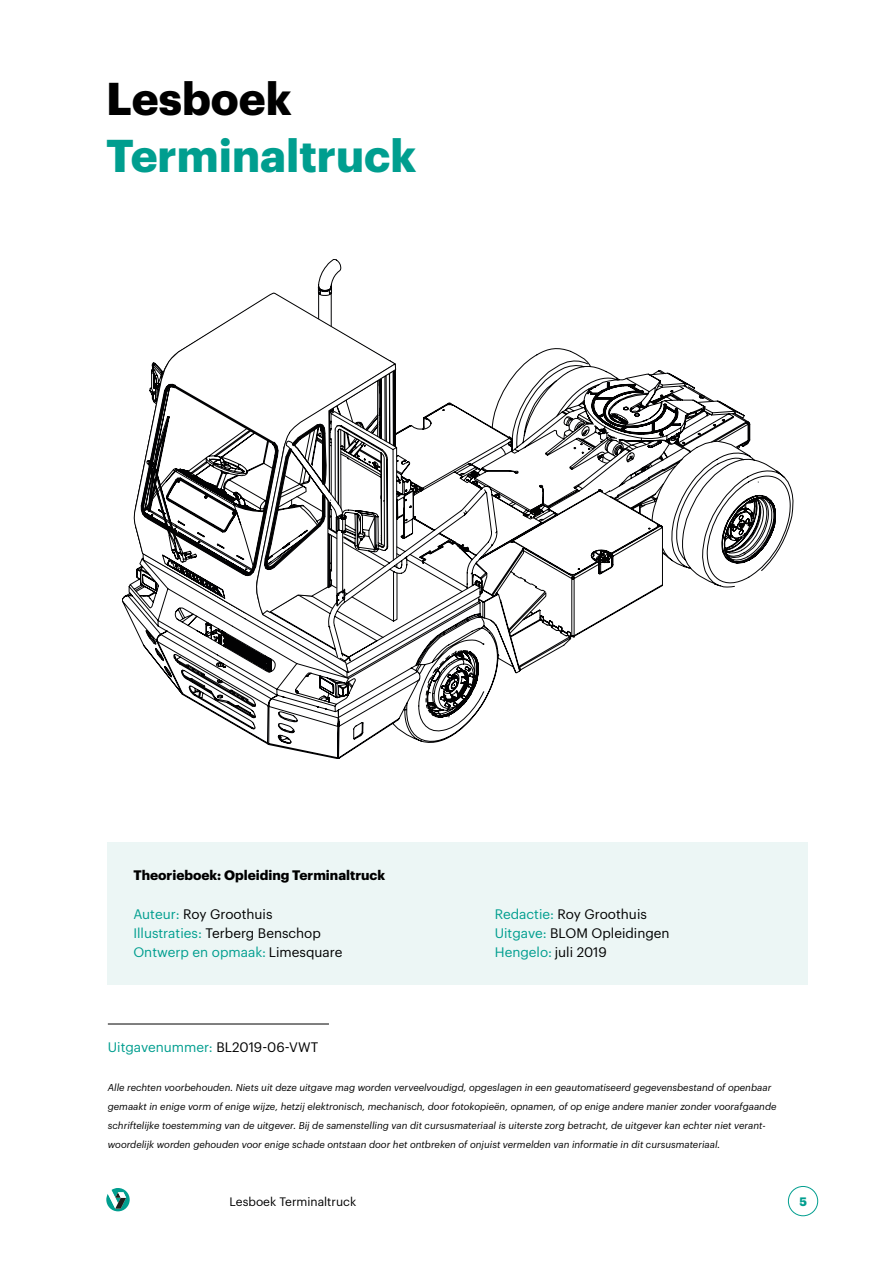
<style>
.page{position:relative;width:893px;height:1263px;background:#fff}
.page>*{position:absolute;margin:0;border:0;box-sizing:border-box;transform-origin:0 0}
.t1{font:700 45px "Graphik";color:#009e8f}
.t2{font:700 45px "Graphik";color:#000}
.t3{font:13.5px/19.2px "Graphik";color:#000}
.t4{font:700 13.5px "Graphik";color:#000}
.t5{font:13.5px "Graphik";color:#009e8f}
.t6{font:12px "Graphik";color:#000}
.t7{font:700 12px "Graphik";color:#009e8f}
.t8{font:italic 9.75px/19.2px "Graphik";color:#000}
.s1{color:#009e8f}
.s2{color:#000}
</style>
<div class="page">
<div style="left:788px;top:1186px;width:30px;height:30px;border:1px solid #009e8f;border-radius:50%"></div>
<svg style="left:106px;top:1188px;width:24px;height:23px"></svg>
<div style="left:108px;top:842px;width:700px;height:142px;background:#ecf6f5"></div>
<svg style="left:750px;top:423px;width:43px;height:154px"></svg>
<svg style="left:122px;top:259px;width:628px;height:500px"></svg>
<svg style="left:134px;top:293px;width:261px;height:380px"></svg>
<svg style="left:147px;top:614px;width:181px;height:55px"></svg>
<svg style="left:599px;top:440px;width:24px;height:22px"></svg>
<svg style="left:140px;top:364px;width:445px;height:250px"></svg>
<hr style="left:108px;top:1024px;width:221px;height:1px;background:#000">
<h1 class="t2" style="left:106px;top:64px;width:187px">Lesboek</h1>
<h1 class="t1" style="left:106px;top:121px;width:312px">Terminaltruck</h1>
<h2 class="t4" style="left:133px;top:865px;width:253px">Theorieboek: Opleiding Terminaltruck</h2>
<h2 class="t3" style="left:133px;top:903px;width:211px"><span class="s1">Auteur:</span> Roy Groothuis<br><span class="s1">Illustraties:</span> Terberg Benschop<br><span class="s1">Ontwerp en opmaak:</span> Limesquare</h2>
<h2 class="t3" style="left:495px;top:903px;width:176px"><span class="s1">Redactie:</span> Roy Groothuis<br><span class="s1">Uitgave:</span> BLOM Opleidingen<br><span class="s1">Hengelo:</span> juli 2019</h2>
<h2 class="t5" style="left:108px;top:1037px;width:212px">Uitgavenummer: <span class="s2">BL2019-06-VWT</span></h2>
<p class="t8" style="left:108px;top:1077px;width:670px">Alle rechten voorbehouden. Niets uit deze uitgave mag worden verveelvoudigd, opgeslagen in een geautomatiseerd gegevensbestand of openbaar gemaakt in enige vorm of enige wijze, hetzij elektronisch, mechanisch, door fotokopieën, opnamen, of op enige andere manier zonder voorafgaande schriftelijke toestemming van de uitgever. Bij de samenstelling van dit cursusmateriaal is uiterste zorg betracht, de uitgever kan echter niet verant&shy;woordelijk worden gehouden voor enige schade ontstaan door het ontbreken of onjuist vermelden van informatie in dit cursusmateriaal.</p>
<p class="t6" style="left:230px;top:1192px;width:128px">Lesboek Terminaltruck</p>
<p class="t7" style="left:799px;top:1192px;width:9px">5</p>
</div>
